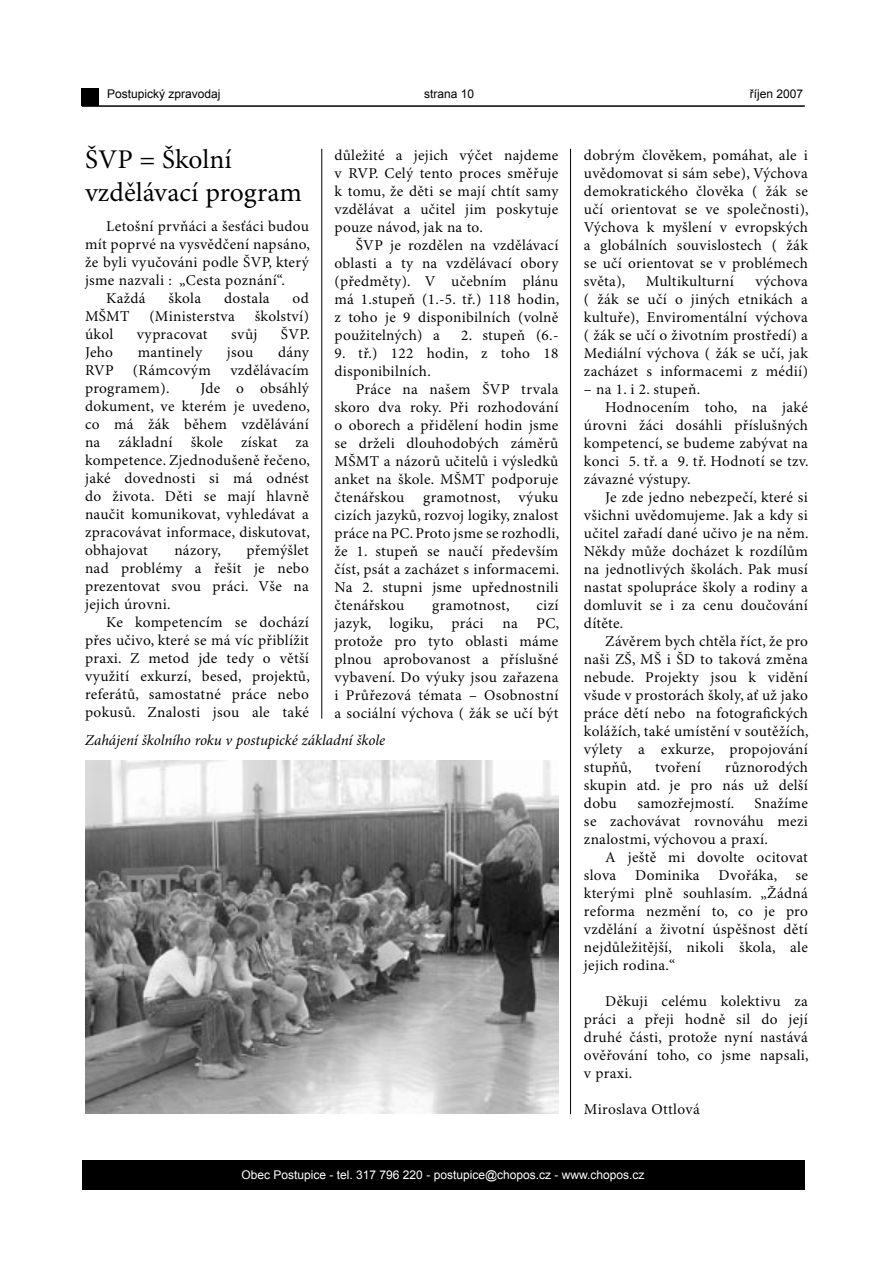
<style>
.page{position:relative;width:893px;height:1263px;background:#fff}
.page>*{position:absolute;margin:0;border:0;box-sizing:border-box;transform-origin:0 0}
.t1{font:27px/32.4px "Minion Pro";color:#000}
.t2{font:15px/18px "Minion Pro";letter-spacing:.02em;color:#000;text-align:justify}
.t3{font:italic 15px "Minion Pro";letter-spacing:-.01em;color:#000}
.t4{font:12px "Arial";color:#fff}
.t5{font:12px "Arial";color:#000}
</style>
<div class="page">
<div style="left:82px;top:1160px;width:722px;height:30px;background:#000"></div>
<div style="left:82px;top:88px;width:17px;height:18px;background:#000"></div>
<hr style="left:82px;top:105px;width:723px;height:2px;background:#000">
<hr style="left:321px;top:149px;width:1px;height:570px;background:#000">
<hr style="left:570px;top:149px;width:1px;height:965px;background:#000">
<img style="left:85px;top:761px;width:473px;height:352px">
<p class="t5" style="left:107px;top:86px;width:115px">Postupický zpravodaj</p>
<p class="t5" style="left:424px;top:86px;width:52px">strana 10</p>
<p class="t5" style="left:750px;top:86px;width:55px">říjen 2007</p>
<h1 class="t1" style="left:85px;top:144px;width:218px">ŠVP = Školní vzdělávací program</h1>
<p class="t2" style="left:106px;top:217px;width:204px">Letošní prvňáci a šesťáci budou</p>
<p class="t2" style="left:85px;top:235px;width:226px">mít poprvé na vysvědčení napsáno,</p>
<p class="t2" style="left:85px;top:253px;width:225px">že byli vyučováni podle ŠVP, který</p>
<p class="t2" style="left:85px;top:271px;width:201px">jsme nazvali : „Cesta poznání“.</p>
<p class="t2" style="left:106px;top:289px;width:41px">Každá</p>
<p class="t2" style="left:169px;top:289px;width:34px">škola</p>
<p class="t2" style="left:224px;top:289px;width:47px">dostala</p>
<p class="t2" style="left:293px;top:289px;width:18px">od</p>
<p class="t2" style="left:85px;top:307px;width:46px">MŠMT</p>
<p class="t2" style="left:149px;top:307px;width:87px">(Ministerstva</p>
<p class="t2" style="left:255px;top:307px;width:56px">školství)</p>
<p class="t2" style="left:85px;top:325px;width:30px">úkol</p>
<p class="t2" style="left:137px;top:325px;width:72px">vypracovat</p>
<p class="t2" style="left:231px;top:325px;width:28px">svůj</p>
<p class="t2" style="left:281px;top:325px;width:30px">ŠVP.</p>
<p class="t2" style="left:85px;top:343px;width:30px">Jeho</p>
<p class="t2" style="left:138px;top:343px;width:66px">mantinely</p>
<p class="t2" style="left:227px;top:343px;width:28px">jsou</p>
<p class="t2" style="left:278px;top:343px;width:32px">dány</p>
<p class="t2" style="left:85px;top:361px;width:30px">RVP</p>
<p class="t2" style="left:133px;top:361px;width:80px">(Rámcovým</p>
<p class="t2" style="left:230px;top:361px;width:80px">vzdělávacím</p>
<p class="t2" style="left:85px;top:379px;width:86px">programem).</p>
<p class="t2" style="left:85px;top:379px;width:226px;text-indent:115px">Jde o obsáhlý dokument, ve kterém je uvedeno, co má žák během vzdělávání na základní škole získat za kompetence. Zjednodušeně řečeno, jaké dovednosti si má odnést do života. Děti se mají hlavně naučit komunikovat, vyhledávat a zpracovávat informace, diskutovat, obhajovat</p>
<p class="t2" style="left:85px;top:541px;width:225px;text-indent:162px">přemýšlet nad problémy a řešit je nebo prezentovat svou práci. Vše na jejich úrovni.</p>
<p class="t2" style="left:85px;top:613px;width:226px;text-indent:21px">Ke kompetencím se dochází přes učivo, které se má víc přiblížit praxi. Z metod jde tedy o větší využití exkurzí, besed, projektů, referátů, samostatné práce nebo pokusů. Znalosti jsou ale také</p>
<p class="t2" style="left:174px;top:541px;width:48px">názory,</p>
<p class="t2" style="left:334px;top:146px;width:225px">důležité a jejich výčet najdeme v RVP. Celý tento proces směřuje k tomu, že děti se mají chtít samy vzdělávat a učitel jim poskytuje pouze návod, jak na to.</p>
<p class="t2" style="left:334px;top:236px;width:226px;text-indent:21px">ŠVP je rozdělen na vzdělávací oblasti a ty na vzdělávací obory (předměty). V učebním plánu má 1.stupeň (1.-5. tř.) 118 hodin, z toho je 9 disponibilních (volně použitelných) a</p>
<p class="t2" style="left:461px;top:326px;width:99px">2. stupeň (6.-</p>
<p class="t2" style="left:334px;top:344px;width:225px">9. tř.) 122 hodin, z toho 18 disponibilních.</p>
<p class="t2" style="left:334px;top:380px;width:226px;text-indent:21px">Práce na našem ŠVP trvala skoro dva roky. Při rozhodování o oborech a přidělení hodin jsme se drželi dlouhodobých záměrů MŠMT a názorů učitelů i výsledků anket na škole. MŠMT podporuje čtenářskou gramotnost, výuku cizích jazyků, rozvoj logiky, znalost práce na PC. Proto jsme se rozhodli, že 1. stupeň se naučí především číst, psát a zacházet s informacemi.<br>Na 2. stupni jsme upřednostnili čtenářskou</p>
<p class="t2" style="left:432px;top:596px;width:79px">gramotnost,</p>
<p class="t2" style="left:536px;top:596px;width:23px">cizí</p>
<p class="t2" style="left:334px;top:614px;width:151px">jazyk, logiku, práci</p>
<p class="t2" style="left:502px;top:614px;width:17px">na</p>
<p class="t2" style="left:334px;top:614px;width:226px;text-indent:202px">PC, protože pro tyto oblasti máme plnou aprobovanost a příslušné vybavení. Do výuky jsou zařazena i Průřezová témata – Osobnostní a sociální výchova ( žák se učí být</p>
<p class="t3" style="left:85px;top:731px;width:302px">Zahájení školního roku v postupické základní škole</p>
<p class="t2" style="left:584px;top:146px;width:226px">dobrým člověkem, pomáhat, ale i uvědomovat si sám sebe), Výchova demokratického člověka ( žák se učí orientovat se ve společnosti), Výchova k myšlení v evropských a globálních souvislostech ( žák se učí orientovat se v problémech světa),</p>
<p class="t2" style="left:584px;top:272px;width:225px;text-indent:171px">výchova ( žák se učí o jiných etnikách a kultuře), Enviromentální výchova ( žák se učí o životním prostředí) a Mediální výchova ( žák se učí, jak zacházet s informacemi z médií)</p>
<p class="t2" style="left:584px;top:380px;width:118px">– na 1. i 2. stupeň.</p>
<p class="t2" style="left:605px;top:398px;width:204px">Hodnocením toho, na jaké</p>
<p class="t2" style="left:584px;top:416px;width:225px">úrovni žáci dosáhli příslušných</p>
<p class="t2" style="left:584px;top:434px;width:225px">kompetencí, se budeme zabývat na</p>
<p class="t2" style="left:584px;top:452px;width:226px">konci 5. tř. a 9. tř. Hodnotí se tzv.</p>
<p class="t2" style="left:584px;top:470px;width:108px">závazné výstupy.</p>
<p class="t2" style="left:605px;top:488px;width:204px">Je zde jedno nebezpečí, které si</p>
<p class="t2" style="left:584px;top:506px;width:225px">všichni uvědomujeme. Jak a kdy si</p>
<p class="t2" style="left:584px;top:524px;width:226px">učitel zařadí dané učivo je na něm.</p>
<p class="t2" style="left:584px;top:542px;width:225px">Někdy může docházet k rozdílům</p>
<p class="t2" style="left:584px;top:560px;width:225px">na jednotlivých školách. Pak musí</p>
<p class="t2" style="left:584px;top:578px;width:225px">nastat spolupráce školy a rodiny a</p>
<p class="t2" style="left:584px;top:596px;width:225px">domluvit se i za cenu doučování</p>
<p class="t2" style="left:584px;top:614px;width:41px">dítěte.</p>
<p class="t2" style="left:605px;top:632px;width:204px">Závěrem bych chtěla říct, že pro</p>
<p class="t2" style="left:584px;top:650px;width:225px">naši ZŠ, MŠ i ŠD to taková změna</p>
<p class="t2" style="left:584px;top:668px;width:225px">nebude. Projekty jsou k vidění</p>
<p class="t2" style="left:584px;top:686px;width:225px">všude v prostorách školy, ať už jako</p>
<p class="t2" style="left:584px;top:704px;width:225px">práce dětí nebo na fotografických</p>
<p class="t2" style="left:584px;top:722px;width:226px">kolážích, také umístění v soutěžích,</p>
<p class="t2" style="left:584px;top:740px;width:225px">výlety a exkurze, propojování</p>
<p class="t2" style="left:584px;top:758px;width:49px">stupňů,</p>
<p class="t2" style="left:655px;top:758px;width:48px">tvoření</p>
<p class="t2" style="left:646px;top:272px;width:90px">Multikulturní</p>
<p class="t2" style="left:584px;top:758px;width:225px;text-indent:141px">různorodých skupin atd. je pro nás už delší dobu</p>
<p class="t2" style="left:584px;top:794px;width:225px;text-indent:170px">Snažíme se zachovávat rovnováhu mezi znalostmi, výchovou a praxí.</p>
<p class="t2" style="left:584px;top:848px;width:225px;text-indent:21px">A ještě mi dovolte ocitovat slova</p>
<p class="t2" style="left:637px;top:794px;width:99px">samozřejmostí.</p>
<p class="t2" style="left:584px;top:866px;width:225px;text-indent:135px">Dvořáka, se kterými plně souhlasím. „Žádná reforma nezmění to, co je pro vzdělání a životní úspěšnost dětí nejdůležitější, nikoli škola, ale jejich rodina.“</p>
<p class="t2" style="left:584px;top:992px;width:226px;text-indent:21px">Děkuji celému kolektivu za práci a přeji hodně sil do její druhé části, protože nyní nastává ověřování toho, co jsme napsali, v praxi.</p>
<p class="t2" style="left:584px;top:1100px;width:117px">Miroslava Ottlová</p>
<p class="t2" style="left:635px;top:866px;width:66px">Dominika</p>
<p class="t4" style="left:242px;top:1167px;width:405px">Obec Postupice - tel. 317 796 220 - postupice@chopos.cz - www.chopos.cz</p>
</div>
